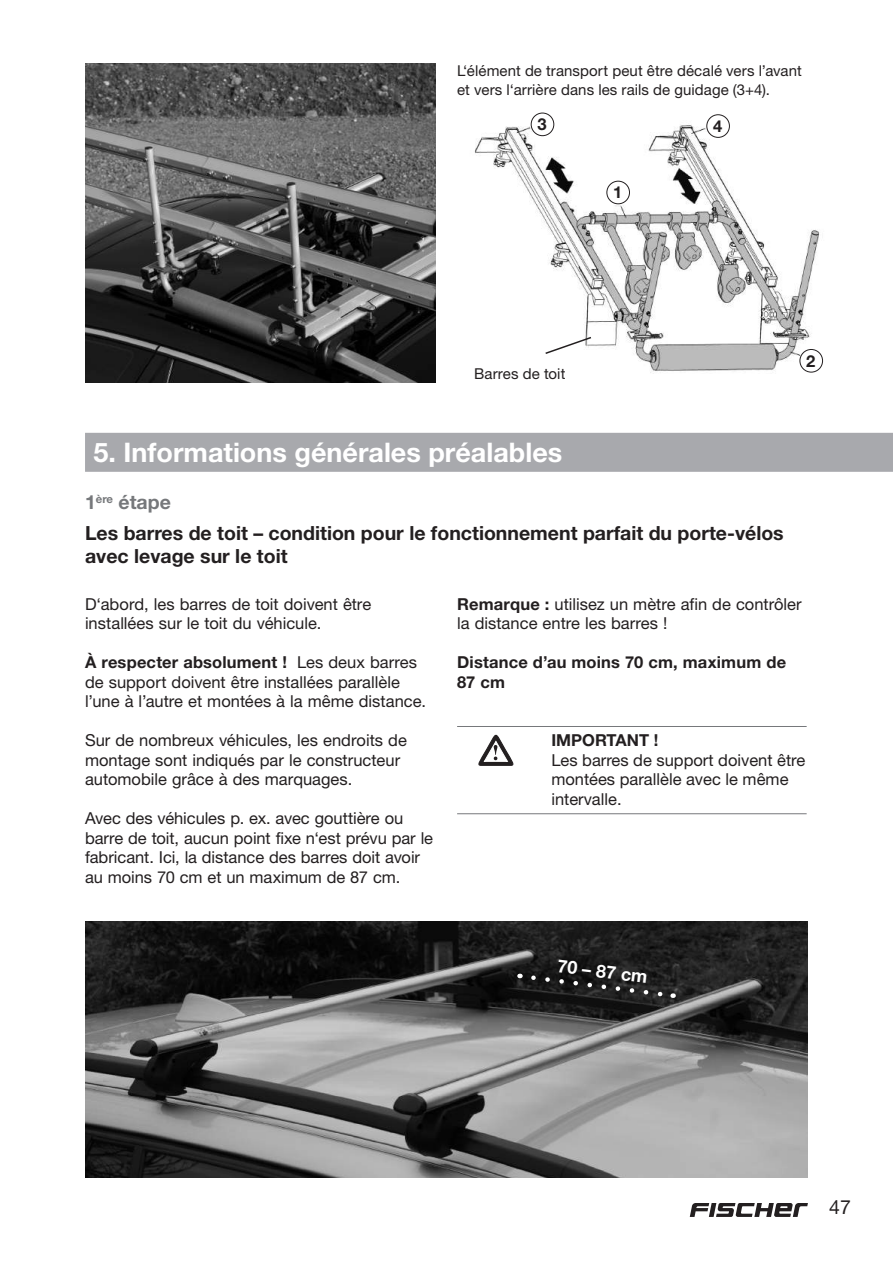
<style>
.page{position:relative;width:893px;height:1263px;background:#fff}
.page>*{position:absolute;margin:0;border:0;box-sizing:border-box;transform-origin:0 0}
.t1{font:700 27px "Helvetica Neue";color:#fff}
.t2{font:700 19.5px/31px "Helvetica Neue";color:#231f20}
.t3{font:19.5px "Helvetica Neue";color:#231f20}
.t4{font:700 18px "Helvetica Neue";color:#fff}
.t5{font:16.5px/19.5px "Helvetica Neue";color:#231f20}
.t6{font:700 16.5px/19.5px "Helvetica Neue";letter-spacing:.01em;color:#231f20}
.t7{font:15px/19.5px "Helvetica Neue";letter-spacing:.005em;color:#231f20}
.s1{color:#76787b}
.s2{font-weight:700}
</style>
<div class="page">
<svg style="left:690px;top:1203px;width:118px;height:14px"></svg>
<hr style="left:457px;top:726px;width:350px;height:1px;background:#76787b">
<hr style="left:457px;top:813px;width:350px;height:1px;background:#76787b">
<svg style="left:478px;top:734px;width:36px;height:32px"></svg>
<img style="left:474px;top:112px;width:350px;height:262px">
<img style="left:85px;top:64px;width:351px;height:319px">
<svg style="left:544px;top:336px;width:49px;height:19px"></svg>
<div style="left:607px;top:181px;width:22px;height:23px;background:#fff;border-radius:50%"></div>
<div style="left:606px;top:181px;width:24px;height:23px;border:1px solid #231f20;border-radius:50%"></div>
<div style="left:531px;top:113px;width:23px;height:23px;background:#fff;border-radius:50%"></div>
<div style="left:531px;top:113px;width:23px;height:23px;border:1px solid #231f20;border-radius:50%"></div>
<div style="left:707px;top:115px;width:22px;height:22px;background:#fff;border-radius:50%"></div>
<div style="left:706px;top:114px;width:24px;height:24px;border:1px solid #231f20;border-radius:50%"></div>
<div style="left:800px;top:349px;width:22px;height:23px;background:#fff;border-radius:50%"></div>
<div style="left:799px;top:349px;width:24px;height:23px;border:1px solid #231f20;border-radius:50%"></div>
<div style="left:85px;top:433px;width:808px;height:39px;background:#a8a9ad"></div>
<img style="left:85px;top:922px;width:723px;height:256px">
<svg style="left:528px;top:973px;width:146px;height:27px;background:#262626"></svg>
<p class="t7" style="left:457px;top:60px;width:346px">L‘élément de transport peut être décalé vers l’avant et vers l‘arrière dans les rails de guidage (3+4).</p>
<p class="t6" style="left:537px;top:114px;width:11px">3</p>
<p class="t6" style="left:713px;top:116px;width:11px">4</p>
<p class="t6" style="left:613px;top:182px;width:11px">1</p>
<p class="t7" style="left:474px;top:364px;width:93px">Barres de toit</p>
<p class="t6" style="left:806px;top:350px;width:11px">2</p>
<h1 class="t1" style="left:94px;top:436px;width:470px">5. Informations générales préalables</h1>
<p class="t2" style="left:85px;top:486px;width:700px"><span class="s1">1</span><sup>ère</sup> <span class="s1">étape<br></span>Les barres de toit – condition pour le fonctionnement parfait du porte-vélos</p>
<p class="t2" style="left:85px;top:540px;width:204px">avec levage sur le toit</p>
<p class="t5" style="left:85px;top:594px;width:288px">D‘abord, les barres de toit doivent être installées sur le toit du véhicule.</p>
<p class="t5" style="left:85px;top:652px;width:343px"><span class="s2">À respecter absolument !</span> Les deux barres de support doivent être installées parallèle l’une à l’autre et montées à la même distance.</p>
<p class="t5" style="left:85px;top:730px;width:323px">Sur de nombreux véhicules, les endroits de montage sont indiqués par le constructeur automobile grâce à des marquages.</p>
<p class="t5" style="left:85px;top:808px;width:350px">Avec des véhicules p. ex. avec gouttière ou barre de toit, aucun point fixe n‘est prévu par le fabricant. Ici, la distance des barres doit avoir au moins 70 cm et un maximum de 87 cm.</p>
<p class="t5" style="left:457px;top:594px;width:346px"><span class="s2">Remarque :</span> utilisez un mètre afin de contrôler la distance entre les barres !</p>
<p class="t6" style="left:457px;top:652px;width:330px">Distance d’au moins 70 cm, maximum de<br>87 cm</p>
<p class="t6" style="left:551px;top:730px;width:108px">IMPORTANT !</p>
<p class="t5" style="left:551px;top:750px;width:255px">Les barres de support doivent être montées parallèle avec le même intervalle.</p>
<p class="t4" style="left:559px;top:955px;width:92px;rotate:7deg">70 – 87 cm</p>
<p class="t3" style="left:829px;top:1196px;width:23px">47</p>
</div>
